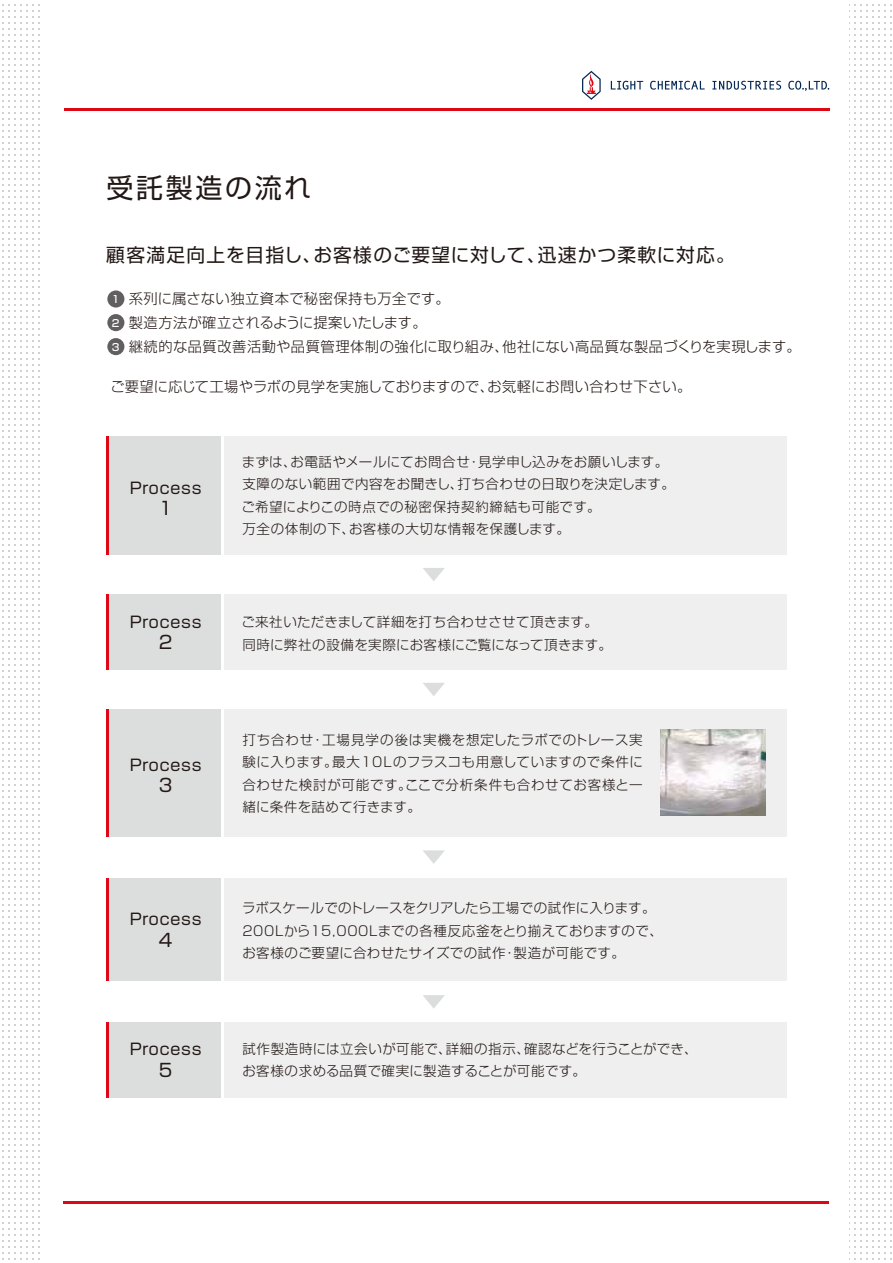
<style>
.page{position:relative;width:893px;height:1263px;background:#fff}
.page>*{position:absolute;margin:0;border:0;box-sizing:border-box;transform-origin:0 0}
.t1{font:27px "Shin Go Pro";letter-spacing:.1em;color:#221815}
.t2{font:18.75px "Shin Go Pro";letter-spacing:.06em;color:#221815}
.t3{font:18px "Shin Go Pro";color:#221815}
.t4{font:15.75px "Shin Go Pro";letter-spacing:.05em;color:#221815}
.t5{font:300 14.25px/24px "Shin Go Pro";letter-spacing:.02em;color:#221815}
.t6{font:300 13.5px/22.5px "Shin Go Pro";letter-spacing:.03em;color:#221815}
.t7{font:500 10.05px "Shin Go Pro";color:#fff}
</style>
<div class="page">
<hr style="left:64px;top:1201px;width:765px;height:2px;background:#de0716">
<svg style="left:854px;top:4px;width:38px;height:1256px"></svg>
<hr style="left:64px;top:109px;width:765px;height:2px;background:#de0716">
<svg style="left:611px;top:81px;width:32px;height:9px"></svg>
<svg style="left:650px;top:81px;width:55px;height:9px"></svg>
<svg style="left:712px;top:81px;width:69px;height:9px"></svg>
<svg style="left:788px;top:81px;width:41px;height:10px"></svg>
<svg style="left:582px;top:71px;width:19px;height:29px"></svg>
<div style="left:224px;top:437px;width:563px;height:118px;background:#efefef"></div>
<div style="left:106px;top:437px;width:115px;height:118px;background:#dcdddd"></div>
<hr style="left:106px;top:437px;width:3px;height:118px;background:#de0716">
<div style="left:224px;top:594px;width:563px;height:76px;background:#efefef"></div>
<div style="left:106px;top:594px;width:115px;height:76px;background:#dcdddd"></div>
<hr style="left:106px;top:594px;width:3px;height:76px;background:#de0716">
<div style="left:224px;top:1022px;width:563px;height:76px;background:#efefef"></div>
<div style="left:106px;top:1022px;width:115px;height:76px;background:#dcdddd"></div>
<hr style="left:106px;top:1022px;width:3px;height:76px;background:#de0716">
<div style="left:224px;top:709px;width:563px;height:127px;background:#efefef"></div>
<div style="left:106px;top:709px;width:115px;height:127px;background:#dcdddd"></div>
<hr style="left:106px;top:709px;width:3px;height:127px;background:#de0716">
<div style="left:224px;top:878px;width:563px;height:103px;background:#efefef"></div>
<div style="left:106px;top:878px;width:115px;height:103px;background:#dcdddd"></div>
<hr style="left:106px;top:878px;width:3px;height:103px;background:#de0716">
<svg style="left:423px;top:568px;width:22px;height:13px"></svg>
<svg style="left:423px;top:683px;width:22px;height:13px"></svg>
<svg style="left:423px;top:850px;width:22px;height:14px"></svg>
<svg style="left:423px;top:995px;width:22px;height:14px"></svg>
<div style="left:107px;top:290px;width:17px;height:18px;background:#615f5f;border-radius:50%"></div>
<div style="left:107px;top:314px;width:17px;height:17px;background:#615f5f;border-radius:50%"></div>
<div style="left:107px;top:338px;width:17px;height:17px;background:#615f5f;border-radius:50%"></div>
<img style="left:661px;top:729px;width:104px;height:86px">
<h1 class="t1" style="left:106px;top:165px;width:206px">受託製造の流れ</h1>
<h2 class="t2" style="left:106px;top:239px;width:630px">顧客満足向上を目指し、お客様のご要望に対して、迅速かつ柔軟に対応。</h2>
<p class="t7" style="left:112px;top:291px;width:9px">1</p>
<p class="t7" style="left:112px;top:315px;width:9px">2</p>
<p class="t7" style="left:112px;top:339px;width:9px">3</p>
<p class="t5" style="left:129px;top:284px;width:673px">系列に属さない独立資本で秘密保持も万全です。<br>製造方法が確立されるように提案いたします。<br>継続的な品質改善活動や品質管理体制の強化に取り組み、他社にない高品質な製品づくりを実現します。</p>
<p class="t5" style="left:111px;top:373px;width:582px">ご要望に応じて工場やラボの見学を実施しておりますので、お気軽にお問い合わせ下さい。</p>
<p class="t4" style="left:130px;top:475px;width:73px">Process</p>
<h3 class="t3" style="left:159px;top:493px;width:15px">1</h3>
<p class="t4" style="left:130px;top:609px;width:73px">Process</p>
<h3 class="t3" style="left:159px;top:627px;width:15px">2</h3>
<p class="t4" style="left:130px;top:752px;width:73px">Process</p>
<h3 class="t3" style="left:159px;top:770px;width:15px">3</h3>
<p class="t4" style="left:130px;top:906px;width:73px">Process</p>
<h3 class="t3" style="left:159px;top:926px;width:15px">4</h3>
<p class="t4" style="left:130px;top:1036px;width:73px">Process</p>
<h3 class="t3" style="left:159px;top:1056px;width:15px">5</h3>
<p class="t6" style="left:242px;top:449px;width:435px">まずは、お電話やメールにてお問合せ・見学申し込みをお願いします。支障のない範囲で内容をお聞きし、打ち合わせの日取りを決定します。ご希望によりこの時点での秘密保持契約締結も可能です。<br>万全の体制の下、お客様の大切な情報を保護します。</p>
<p class="t6" style="left:242px;top:609px;width:372px">ご来社いただきまして詳細を打ち合わせさせて頂きます。同時に弊社の設備を実際にお客様にご覧になって頂きます。</p>
<p class="t6" style="left:242px;top:727px;width:402px;text-align:justify">打ち合わせ・工場見学の後は実機を想定したラボでのトレース実験に入ります。最大10Lのフラスコも用意していますので条件に合わせた検討が可能です。ここで分析条件も合わせてお客様と一緒に条件を詰めて行きます。</p>
<p class="t6" style="left:242px;top:895px;width:422px">ラボスケールでのトレースをクリアしたら工場での試作に入ります。<br>200Lから15,000Lまでの各種反応釜をとり揃えておりますので、お客様のご要望に合わせたサイズでの試作・製造が可能です。</p>
<p class="t6" style="left:242px;top:1035px;width:457px">試作製造時には立会いが可能で、詳細の指示、確認などを行うことができ、お客様の求める品質で確実に製造することが可能です。</p>
</div>
